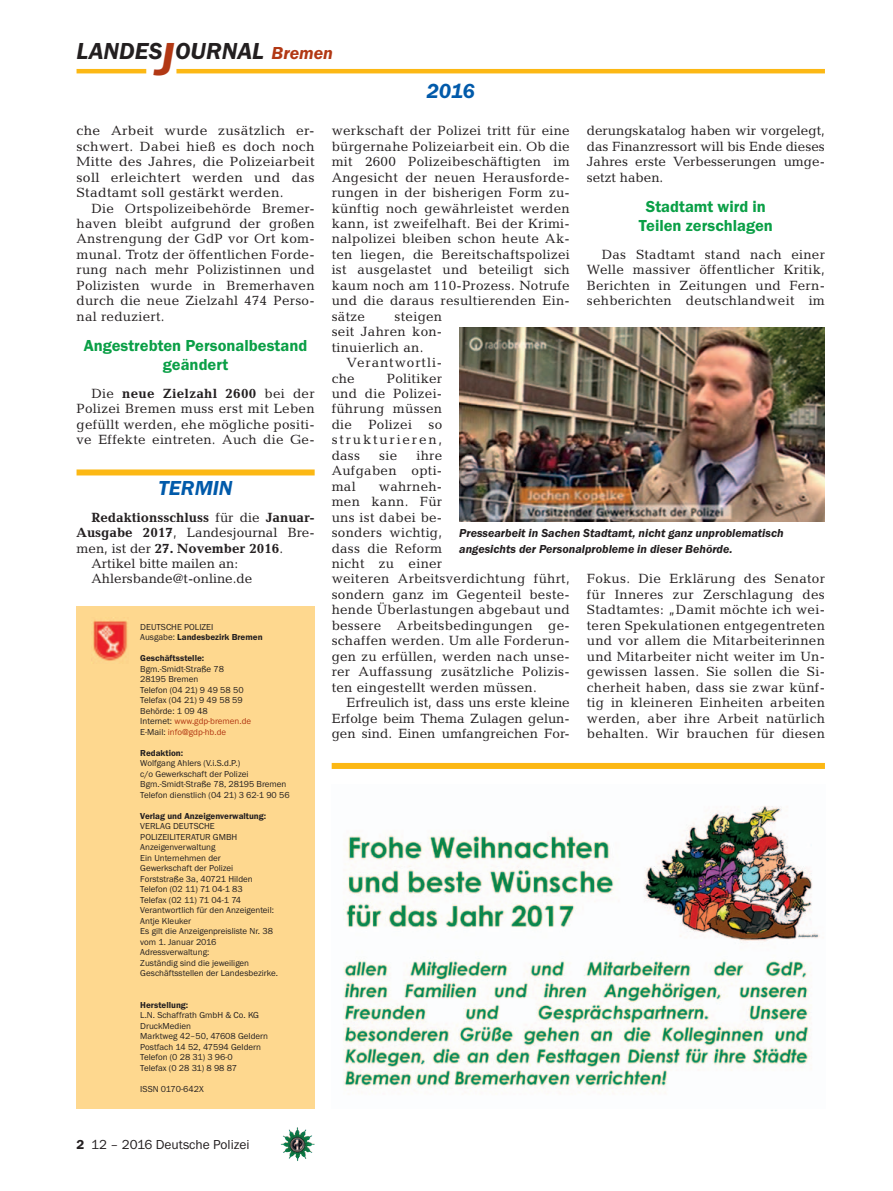
<style>
.page{position:relative;width:893px;height:1191px;background:#fff}
.page>*{position:absolute;margin:0;border:0;box-sizing:border-box;transform-origin:0 0}
.t1{font:italic 600 24px "Franklin Gothic Itc T";color:#231f20}
._01__RUBRIKENZEILE_m{font:italic 600 21px "Franklin Gothic Itc T";color:#015aaa}
._01__RUBRIKENZEILE_o{font:italic 600 21px "Franklin Gothic Itc T";color:#015aaa}
.t2{font:italic 600 18px "Franklin Gothic Itc T";color:#b23814}
._15__ZÜ_A_2-zeilig{font:600 16.5px/19.5px "Franklin Gothic Itc T";color:#0a9f46;text-align:center}
._09__GRUNDTEXT___Blo{font:13.5px/15.5px "Candida";letter-spacing:.02em;color:#231f20;text-align:justify}
._09__GRUNDTEXT___Blo-2{font:700 13.5px/15.5px "Candida";color:#231f20;text-align:justify}
._09__GRUNDTEXT___Blo-3{font:13.5px "Candida";color:#231f20}
.t3{font:13.5px "Franklin Gothic Itc T";color:#231f20}
._09__GRUNDTEXT___Blo-4{font:13.5px/15.5px "Candida";letter-spacing:.07em;color:#231f20}
._12__BILDUNTERSCHRIF{font:italic 600 12px/15.5px "Franklin Gothic Itc T";color:#231f20}
.t4{font:9px/10.5px "Franklin Gothic Itc T";color:#231f20}
.t5{font:600 9px "Franklin Gothic Itc T";color:#231f20}
.t6{font:9px "Franklin Gothic Itc T";color:#b23814}
.s1{font-size:48px;color:#b23814}
.s2{font-weight:700}
.s3{font-weight:400}
.s4{color:#231f20}
.s5{font-weight:600}
</style>
<div class="page">
<hr style="left:77px;top:69px;width:69px;height:4px;background:#fcb814">
<hr style="left:176px;top:69px;width:649px;height:4px;background:#fcb814">
<img style="left:281px;top:1128px;width:16px;height:24px">
<div style="left:77px;top:606px;width:238px;height:503px;background:#fed88f"></div>
<img style="left:93px;top:620px;width:35px;height:41px">
<img style="left:343px;top:806px;width:477px;height:288px">
<div style="left:332px;top:763px;width:493px;height:6px;background:#fcb814"></div>
<div style="left:77px;top:469px;width:238px;height:6px;background:#fcb814"></div>
<img style="left:459px;top:327px;width:366px;height:194px">
<p class="t1" style="left:77px;top:37px;width:189px">LANDES<span class="s1">J</span>OURNAL</p>
<p class="t2" style="left:272px;top:42px;width:63px">Bremen</p>
<p class="_01__RUBRIKENZEILE_o" style="left:427px;top:79px;width:50px">2016</p>
<p class="_09__GRUNDTEXT___Blo" style="left:77px;top:123px;width:240px">che Arbeit wurde zusätzlich er&shy;schwert. Dabei hieß es doch noch Mitte des Jahres, die Polizeiarbeit soll erleichtert werden und das Stadtamt soll gestärkt werden.</p>
<p class="_09__GRUNDTEXT___Blo" style="left:77px;top:200px;width:240px;text-indent:15px">Die Ortspolizeibehörde Bremer&shy;haven bleibt aufgrund der großen Anstrengung der GdP vor Ort kom&shy;munal. Trotz der öffentlichen Forde&shy;rung nach mehr Polizistinnen und Polizisten wurde in Bremerhaven durch die neue Zielzahl 474 Perso&shy;nal reduziert.</p>
<p class="_15__ZÜ_A_2-zeilig" style="left:84px;top:335px;width:225px">Angestrebten Personalbestand geändert</p>
<p class="_09__GRUNDTEXT___Blo" style="left:77px;top:386px;width:240px;text-indent:15px">Die <span class="s2">neue Zielzahl 2600</span> bei der Polizei Bremen muss erst mit Leben gefüllt werden, ehe mögliche positi&shy;ve Effekte eintreten. Auch die Ge-</p>
<p class="_01__RUBRIKENZEILE_m" style="left:159px;top:476px;width:75px">TERMIN</p>
<p class="_09__GRUNDTEXT___Blo-2" style="left:77px;top:509px;width:240px;text-indent:15px">Redaktionsschluss <span class="s3">für die</span> Januar-Ausgabe 2017<span class="s3">, Landesjournal Bre&shy;men, ist der</span> 27. November 2016<span class="s3">.</span></p>
<p class="_09__GRUNDTEXT___Blo-3" style="left:91px;top:556px;width:148px">Artikel bitte mailen an:</p>
<p class="_09__GRUNDTEXT___Blo-3" style="left:91px;top:571px;width:162px">Ahlersbande@t-online.de</p>
<p class="t4" style="left:140px;top:621px;width:75px">DEUTSCHE POLIZEI</p>
<p class="t5" style="left:140px;top:632px;width:124px"><span class="s3">Ausgabe:</span> Landesbezirk Bremen</p>
<p class="t5" style="left:140px;top:653px;width:65px">Geschäftsstelle:</p>
<p class="t4" style="left:140px;top:663px;width:85px">Bgm.-Smidt-Straße 78</p>
<p class="t4" style="left:140px;top:673px;width:59px">28195 Bremen</p>
<p class="t4" style="left:140px;top:684px;width:105px">Telefon (04 21) 9 49 58 50</p>
<p class="t4" style="left:140px;top:694px;width:104px">Telefax (04 21) 9 49 58 59</p>
<p class="t4" style="left:140px;top:705px;width:69px">Behörde: 1 09 48</p>
<p class="t6" style="left:140px;top:716px;width:112px"><span class="s4">Internet:</span> www.gdp-bremen.de</p>
<p class="t6" style="left:140px;top:726px;width:87px"><span class="s4">E-Mail:</span> info@gdp-hb.de</p>
<p class="t5" style="left:140px;top:747px;width:44px">Redaktion:</p>
<p class="t4" style="left:140px;top:757px;width:101px">Wolfgang Ahlers (V.i.S.d.P.)</p>
<p class="t4" style="left:140px;top:768px;width:110px">c/o Gewerkschaft der Polizei</p>
<p class="t4" style="left:140px;top:778px;width:148px">Bgm.-Smidt-Straße 78, 28195 Bremen</p>
<p class="t4" style="left:140px;top:789px;width:151px">Telefon dienstlich (04 21) 3 62-1 90 56</p>
<p class="t5" style="left:140px;top:810px;width:127px">Verlag und Anzeigenverwaltung:</p>
<p class="t4" style="left:140px;top:820px;width:76px">VERLAG DEUTSCHE</p>
<p class="t4" style="left:140px;top:831px;width:99px">POLIZEILITERATUR GMBH</p>
<p class="t4" style="left:140px;top:841px;width:77px">Anzeigenverwaltung</p>
<p class="t4" style="left:140px;top:852px;width:95px">Ein Unternehmen der<br>Gewerkschaft der Polizei</p>
<p class="t4" style="left:140px;top:873px;width:114px">Forststraße 3a, 40721 Hilden</p>
<p class="t4" style="left:140px;top:883px;width:104px">Telefon (02 11) 71 04-1 83</p>
<p class="t4" style="left:140px;top:894px;width:102px">Telefax (02 11) 71 04-1 74</p>
<p class="t4" style="left:140px;top:904px;width:135px">Verantwortlich für den Anzeigenteil:</p>
<p class="t4" style="left:140px;top:915px;width:52px">Antje Kleuker</p>
<p class="t4" style="left:140px;top:925px;width:134px">Es gilt die Anzeigenpreisliste Nr. 38</p>
<p class="t4" style="left:140px;top:936px;width:78px">vom 1. Januar 2016</p>
<p class="t4" style="left:140px;top:946px;width:139px">Adressverwaltung:<br>Zuständig sind die jeweiligen<br>Geschäftsstellen der Landesbezirke.</p>
<p class="t5" style="left:140px;top:999px;width:50px">Herstellung:</p>
<p class="t4" style="left:140px;top:1009px;width:120px">L.N. Schaffrath GmbH &amp; Co. KG</p>
<p class="t4" style="left:140px;top:1020px;width:52px">DruckMedien</p>
<p class="t4" style="left:140px;top:1030px;width:129px">Marktweg 42–50, 47608 Geldern</p>
<p class="t4" style="left:140px;top:1041px;width:122px">Postfach 14 52, 47594 Geldern</p>
<p class="t4" style="left:140px;top:1051px;width:94px">Telefon (0 28 31) 3 96-0</p>
<p class="t4" style="left:140px;top:1062px;width:98px">Telefax (0 28 31) 8 98 87</p>
<p class="t4" style="left:140px;top:1083px;width:65px">ISSN 0170-642X</p>
<p class="_09__GRUNDTEXT___Blo" style="left:587px;top:123px;width:240px">derungskatalog haben wir vorgelegt, das Finanzressort will bis Ende dieses Jahres erste Verbesserungen umge&shy;setzt haben.</p>
<p class="_15__ZÜ_A_2-zeilig" style="left:639px;top:196px;width:136px">Stadtamt wird in<br>Teilen zerschlagen</p>
<p class="_09__GRUNDTEXT___Blo" style="left:587px;top:247px;width:240px;text-indent:15px">Das Stadtamt stand nach einer Welle massiver öffentlicher Kritik, Berichten in Zeitungen und Fern&shy;sehberichten deutschlandweit im</p>
<p class="_09__GRUNDTEXT___Blo" style="left:332px;top:123px;width:240px">werkschaft der Polizei tritt für eine bürgernahe Polizeiarbeit ein. Ob die mit 2600 Polizeibeschäftigten im Angesicht der neuen Herausforde&shy;rungen in der bisherigen Form zu&shy;künftig noch gewährleistet werden kann, ist zweifelhaft. Bei der Krimi&shy;nalpolizei bleiben schon heute Ak&shy;ten liegen, die Bereitschaftspolizei ist ausgelastet und beteiligt sich kaum noch am 110-Prozess. Notrufe und die daraus resultierenden Ein&shy;sätze</p>
<p class="_09__GRUNDTEXT___Blo" style="left:332px;top:308px;width:112px;text-indent:63px">steigen seit Jahren kon&shy;tinuierlich an.</p>
<p class="_09__GRUNDTEXT___Blo-4" style="left:332px;top:355px;width:112px;text-indent:15px">Verantwortli&shy;che</p>
<p class="_09__GRUNDTEXT___Blo" style="left:332px;top:370px;width:112px;text-indent:55px">Politiker und die Polizei&shy;führung müssen die Polizei so strukturieren, dass</p>
<p class="_09__GRUNDTEXT___Blo" style="left:332px;top:447px;width:112px;text-indent:85px">ihre Aufgaben opti&shy;mal</p>
<p class="_09__GRUNDTEXT___Blo" style="left:379px;top:447px;width:20px">sie</p>
<p class="_09__GRUNDTEXT___Blo" style="left:332px;top:478px;width:240px;text-align:left;text-indent:47px">wahrneh-<br>men kann. Für<br>uns ist dabei be-<br>sonders wichtig,<br>dass die Reform<br>nicht zu einer<br>weiteren Arbeitsverdichtung führt, sondern ganz im Gegenteil beste&shy;hende Überlastungen abgebaut und bessere Arbeitsbedingungen ge&shy;schaffen werden. Um alle Forderun&shy;gen zu erfüllen, werden nach unse&shy;rer Auffassung zusätzliche Polizis&shy;ten eingestellt werden müssen.</p>
<p class="_09__GRUNDTEXT___Blo" style="left:332px;top:695px;width:240px;text-indent:15px">Erfreulich ist, dass uns erste kleine Erfolge beim Thema Zulagen gelun&shy;gen sind. Einen umfangreichen For-</p>
<p class="_12__BILDUNTERSCHRIF" style="left:459px;top:525px;width:326px">Pressearbeit in Sachen Stadtamt, nicht ganz unproblematisch angesichts der Personalprobleme in dieser Behörde.</p>
<p class="_09__GRUNDTEXT___Blo" style="left:587px;top:571px;width:240px">Fokus. Die Erklärung des Senator für Inneres zur Zerschlagung des Stadtamtes: „Damit möchte ich wei&shy;teren Spekulationen entgegentreten und vor allem die Mitarbeiterinnen und Mitarbeiter nicht weiter im Un&shy;gewissen lassen. Sie sollen die Si&shy;cherheit haben, dass sie zwar künf&shy;tig in kleineren Einheiten arbeiten werden, aber ihre Arbeit natürlich behalten. Wir brauchen für diesen</p>
<p class="t3" style="left:77px;top:1136px;width:175px"><span class="s5">2</span> 12 – 2016 Deutsche Polizei</p>
</div>
